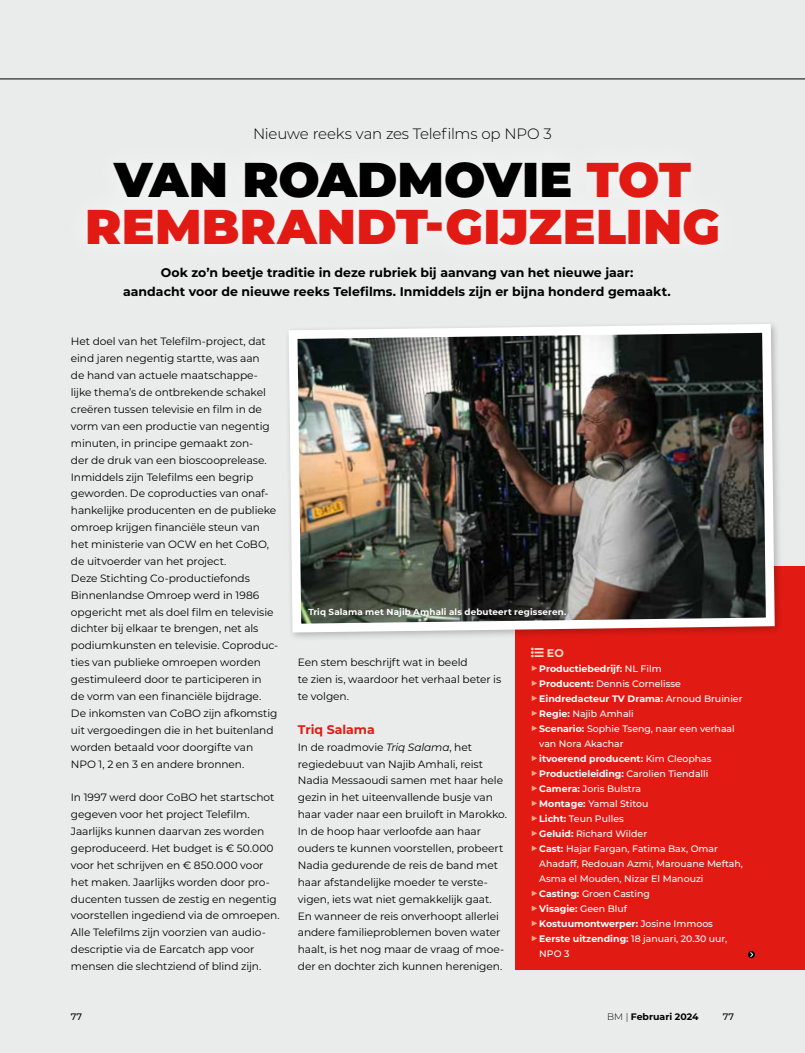
<style>
.page{position:relative;width:805px;height:1053px;background:#fff}
.page>*{position:absolute;margin:0;border:0;box-sizing:border-box;transform-origin:0 0}
.t1{font:900 48.75px/47.5px "Montserrat";letter-spacing:.005em;color:#e11b13;text-align:center}
.t2{font:300 15px "Montserrat";letter-spacing:-.015em;color:#000}
.t3{font:700 12.5px/18.8px "Montserrat";color:#000;text-align:center}
.t4{font:700 12.5px "Montserrat";color:#e11b13}
.t5{font:700 11.25px "Montserrat";color:#ffd7c2}
.t6{font:10.62px/16.9px "Montserrat";letter-spacing:-.01em;color:#000}
.t7{font:500 9.38px "Montserrat";color:#fff}
.t8{font:700 9.38px "Montserrat";color:#fff}
.t9{font:700 9.38px "Montserrat";color:#000}
.t10{font:500 9.38px "Montserrat";color:#000}
.t11{font:700 8.75px "Montserrat";letter-spacing:.015em;color:#fff}
.s1{color:#000}
.s2{font-style:italic}
.s3{font-weight:400;color:#ff9670}
.s4{font-weight:500}
.s5{font-weight:700}
.s6{font-weight:300}
</style>
<div class="page">
<div style="left:0;top:0;width:804px;height:1052px;background:#eaebeb"></div>
<div style="left:516px;top:566px;width:288px;height:404px;background:#e11b13"></div>
<div style="left:62px;top:137px;width:680px;height:133px;background:#efefef"></div>
<svg style="left:747px;top:950px;width:7px;height:8px"></svg>
<svg style="left:749px;top:951px;width:4px;height:6px"></svg>
<hr style="left:0;top:79px;width:804px;height:1px;background:#000">
<div style="left:284px;top:320px;width:499px;height:321px;background:#000;opacity:.23"></div>
<img style="left:284px;top:320px;width:495px;height:317px">
<h2 class="t2" style="left:253px;top:123px;width:300px">Nieuwe reeks van zes Telefilms op NPO 3</h2>
<h1 class="t1" style="left:85px;top:152px;width:636px"><span class="s1">VAN ROADMOVIE</span> TOT<br>REMBRANDT-GIJZELING</h1>
<p class="t3" style="left:123px;top:262px;width:549px">Ook zo’n beetje traditie in deze rubriek bij aanvang van het nieuwe jaar:<br>aandacht voor de nieuwe reeks Telefilms. Inmiddels zijn er bijna honderd gemaakt.</p>
<p class="t6" style="left:71px;top:333px;width:209px">Het doel van het Telefilm-project, dat eind jaren negentig startte, was aan<br>de hand van actuele maatschappe&shy;lijke thema’s de ontbrekende schakel creëren tussen televisie en film in de vorm van een productie van negentig minuten, in principe gemaakt zon-<br>der de druk van een bioscooprelease.<br>Inmiddels zijn Telefilms een begrip geworden. De coproducties van onaf&shy;hankelijke producenten en de publieke omroep krijgen financiële steun van het ministerie van OCW en het CoBO, de uitvoerder van het project.<br>Deze Stichting Co-productiefonds Binnenlandse Omroep werd in 1986 opgericht met als doel film en televisie dichter bij elkaar te brengen, net als podiumkunsten en televisie. Coproduc&shy;ties van publieke omroepen worden gestimuleerd door te participeren in<br>de vorm van een financiële bijdrage.<br>De inkomsten van CoBO zijn afkomstig uit vergoedingen die in het buitenland worden betaald voor doorgifte van NPO 1, 2 en 3 en andere bronnen.</p>
<p class="t6" style="left:71px;top:788px;width:210px">In 1997 werd door CoBO het startschot gegeven voor het project Telefilm.<br>Jaarlijks kunnen daarvan zes worden geproduceerd. Het budget is € 50.000 voor het schrijven en € 850.000 voor het maken. Jaarlijks worden door pro&shy;ducenten tussen de zestig en negentig voorstellen ingediend via de omroepen.<br>Alle Telefilms zijn voorzien van audio&shy;descriptie via de Earcatch app voor mensen die slechtziend of blind zijn.</p>
<p class="t11" style="left:308px;top:605px;width:259px">Triq Salama met Najib Amhali als debuteert regisseren.</p>
<p class="t6" style="left:298px;top:653px;width:205px">Een stem beschrijft wat in beeld<br>te zien is, waardoor het verhaal beter is te volgen.</p>
<p class="t4" style="left:298px;top:720px;width:78px">Triq Salama</p>
<p class="t6" style="left:298px;top:738px;width:211px">In de roadmovie <span class="s2">Triq Salama</span>, het regiedebuut van Najib Amhali, reist Nadia Messaoudi samen met haar hele gezin in het uiteenvallende busje van haar vader naar een bruiloft in Marokko.<br>In de hoop haar verloofde aan haar ouders te kunnen voorstellen, probeert Nadia gedurende de reis de band met haar afstandelijke moeder te verste&shy;vigen, iets wat niet gemakkelijk gaat.<br>En wanneer de reis onverhoopt allerlei andere familieproblemen boven water haalt, is het nog maar de vraag of moe&shy;der en dochter zich kunnen herenigen.</p>
<p class="t5" style="left:546px;top:644px;width:19px">EO</p>
<p class="t8" style="left:531px;top:661px;width:132px"><span class="s3">▶</span> Productiebedrijf: <span class="s4">NL Film</span></p>
<p class="t7" style="left:531px;top:677px;width:151px"><span class="s3">▶</span> <span class="s5">Producent:</span> Dennis Cornelisse</p>
<p class="t8" style="left:531px;top:691px;width:213px"><span class="s3">▶</span> Eindredacteur TV Drama: <span class="s4">Arnoud Bruinier</span></p>
<p class="t7" style="left:531px;top:707px;width:104px"><span class="s3">▶</span> <span class="s5">Regie:</span> Najib Amhali</p>
<p class="t7" style="left:531px;top:722px;width:205px"><span class="s3">▶</span> <span class="s5">Scenario:</span> Sophie Tseng, naar een verhaal</p>
<p class="t7" style="left:539px;top:737px;width:86px">van Nora Akachar</p>
<p class="t8" style="left:531px;top:751px;width:182px"><span class="s3">▶</span> itvoerend producent: <span class="s4">Kim Cleophas</span></p>
<p class="t8" style="left:531px;top:766px;width:179px"><span class="s3">▶</span> Productieleiding: <span class="s4">Carolien Tiendalli</span></p>
<p class="t7" style="left:531px;top:782px;width:111px"><span class="s3">▶</span> <span class="s5">Camera:</span> Joris Bulstra</p>
<p class="t7" style="left:531px;top:797px;width:119px"><span class="s3">▶</span> <span class="s5">Montage:</span> Yamal Stitou</p>
<p class="t7" style="left:531px;top:812px;width:94px"><span class="s3">▶</span> <span class="s5">Licht:</span> Teun Pulles</p>
<p class="t7" style="left:531px;top:827px;width:117px"><span class="s3">▶</span> <span class="s5">Geluid:</span> Richard Wilder</p>
<p class="t7" style="left:531px;top:842px;width:188px"><span class="s3">▶</span> <span class="s5">Cast:</span> Hajar Fargan, Fatima Bax, Omar</p>
<p class="t7" style="left:539px;top:857px;width:205px">Ahadaff, Redouan Azmi, Marouane Meftah,</p>
<p class="t7" style="left:539px;top:872px;width:166px">Asma el Mouden, Nizar El Manouzi</p>
<p class="t7" style="left:531px;top:887px;width:120px"><span class="s3">▶</span> <span class="s5">Casting:</span> Groen Casting</p>
<p class="t8" style="left:531px;top:901px;width:97px"><span class="s3">▶</span> Visagie: <span class="s4">Geen Bluf</span></p>
<p class="t8" style="left:531px;top:916px;width:183px"><span class="s3">▶</span> Kostuumontwerper: <span class="s4">Josine Immoos</span></p>
<p class="t7" style="left:531px;top:932px;width:198px"><span class="s3">▶</span> <span class="s5">Eerste uitzending:</span> 18 januari, 20.30 uur,</p>
<p class="t7" style="left:539px;top:947px;width:32px">NPO 3</p>
<p class="t10" style="left:71px;top:1009px;width:13px">77</p>
<p class="t9" style="left:607px;top:1009px;width:93px"><span class="s6">BM |</span> Februari 2024</p>
<p class="t10" style="left:722px;top:1009px;width:13px">77</p>
</div>
